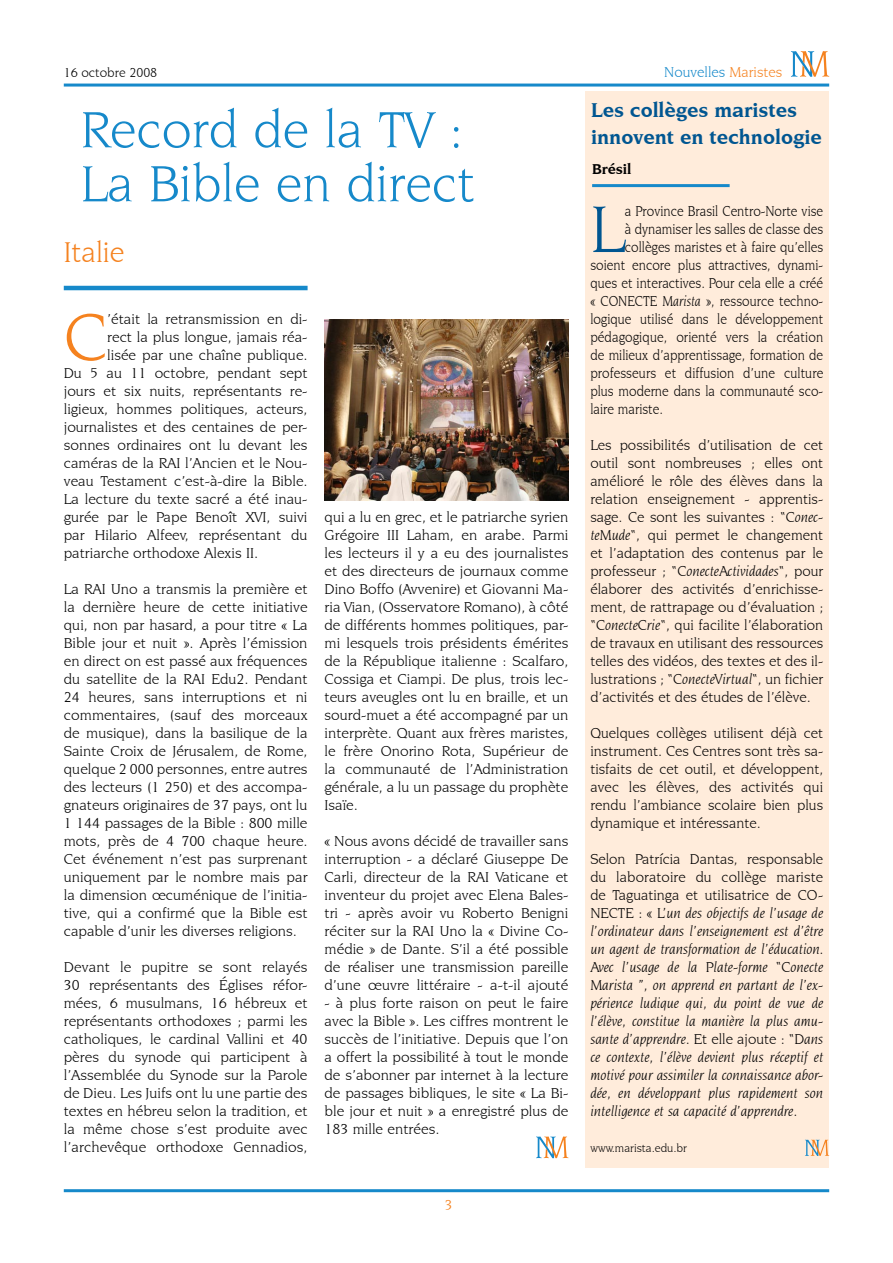
<style>
.page{position:relative;width:893px;height:1263px;background:#fff}
.page>*{position:absolute;margin:0;border:0;box-sizing:border-box;transform-origin:0 0}
.t1{font:70.05px "Novarese IT Cby BT";color:#005691}
.t2{font:70.05px "Novarese IT Cby BT";color:#f5821f}
.t3{font:54px/54px "Novarese IT Cby BT";color:#1689ca}
.t4{font:30px "Novarese IT Cby BT";color:#f5821f}
.t5{font:700 21px/27px "Novarese IT Cby BT";color:#005691}
.t6{font:15px/18px "Novarese IT Cby BT";color:#000;text-align:justify}
.t7{font:italic 15px/18px "Novarese IT Cby BT";color:#000;text-align:justify}
.t8{font:15px "Novarese IT Cby BT";color:#000;scale:.9 1}
.t9{font:15px "Novarese IT Cby BT";color:#1689ca}
.t10{font:700 15px "Novarese IT Cby BT";color:#000}
.t11{font:13.5px "Novarese IT Cby BT";color:#000}
.t12{font:12px "Novarese IT Cby BT";color:#000}
.s1{color:#f5821f}
.s2{font-style:italic}
.s3{font-style:normal}
</style>
<div class="page">
<hr style="left:64px;top:1189px;width:765px;height:3px;background:#1689ca">
<hr style="left:64px;top:286px;width:244px;height:4px;background:#1689ca">
<hr style="left:64px;top:84px;width:765px;height:3px;background:#1689ca">
<svg style="left:791px;top:51px;width:38px;height:26px"></svg>
<svg style="left:536px;top:1136px;width:32px;height:22px"></svg>
<div style="left:585px;top:91px;width:244px;height:1077px;background:#ffecdb"></div>
<hr style="left:592px;top:184px;width:138px;height:3px;background:#1689ca">
<svg style="left:805px;top:1140px;width:24px;height:16px"></svg>
<img style="left:325px;top:320px;width:243px;height:181px">
<p class="t11" style="left:64px;top:64px;width:95px">16 octobre 2008</p>
<p class="t9" style="left:664px;top:63px;width:120px">Nouvelles <span class="s1">Maristes</span></p>
<h2 class="t3" style="left:81px;top:102px;width:396px">Record de la TV :<br>La Bible en direct</h2>
<h3 class="t4" style="left:64px;top:234px;width:62px">Italie</h3>
<h1 class="t2" style="left:64px;top:296px;width:45px">C</h1>
<p class="t6" style="left:107px;top:310px;width:202px">’était la retransmission en di-</p>
<p class="t6" style="left:107px;top:328px;width:202px">rect la plus longue, jamais réa-</p>
<p class="t6" style="left:107px;top:346px;width:202px">lisée par une chaîne publique.</p>
<p class="t6" style="left:64px;top:364px;width:245px">Du 5 au 11 octobre, pendant sept</p>
<p class="t6" style="left:64px;top:382px;width:245px">jours et six nuits, représentants re-</p>
<p class="t6" style="left:64px;top:400px;width:245px">ligieux, hommes politiques, acteurs,</p>
<p class="t6" style="left:64px;top:418px;width:245px">journalistes et des centaines de per-</p>
<p class="t6" style="left:64px;top:436px;width:245px">sonnes ordinaires ont lu devant les</p>
<p class="t6" style="left:64px;top:454px;width:245px">caméras de la RAI l’Ancien et le Nou-</p>
<p class="t6" style="left:64px;top:472px;width:245px">veau Testament c’est-à-dire la Bible.</p>
<p class="t6" style="left:64px;top:490px;width:245px">La lecture du texte sacré a été inau-</p>
<p class="t6" style="left:64px;top:508px;width:245px">gurée par le Pape Benoît XVI, suivi</p>
<p class="t6" style="left:64px;top:526px;width:245px">par Hilario Alfeev, représentant du</p>
<p class="t6" style="left:64px;top:544px;width:196px">patriarche orthodoxe Alexis II.</p>
<p class="t6" style="left:64px;top:580px;width:245px">La RAI Uno a transmis la première et la dernière heure de cette initiative qui, non par hasard, a pour titre « La Bible jour et nuit ». Après l’émission en direct on est passé aux fréquences du satellite de la RAI Edu2. Pendant 24 heures, sans interruptions et ni commentaires, (sauf des morceaux de musique), dans la basilique de la Sainte Croix de Jérusalem, de Rome, quelque 2 000 personnes, entre autres des lecteurs (1 250) et des accompa&shy;gnateurs originaires de 37 pays, ont lu 1 144 passages de la Bible : 800 mille mots, près de 4 700 chaque heure.<br>Cet événement n’est pas surprenant uniquement par le nombre mais par la dimension œcuménique de l’initia&shy;tive, qui a confirmé que la Bible est capable d’unir les diverses religions.</p>
<p class="t6" style="left:64px;top:958px;width:245px">Devant le pupitre se sont relayés 30 représentants des Églises réfor&shy;mées, 6 musulmans, 16 hébreux et représentants orthodoxes ; parmi les catholiques, le cardinal Vallini et 40 pères du synode qui participent à l’Assemblée du Synode sur la Parole de Dieu. Les Juifs ont lu une partie des textes en hébreu selon la tradition, et la même chose s’est produite avec l’archevêque orthodoxe Gennadios,</p>
<p class="t6" style="left:325px;top:508px;width:245px">qui a lu en grec, et le patriarche syrien Grégoire III Laham, en arabe. Parmi les lecteurs il y a eu des journalistes et des directeurs de journaux comme Dino Boffo (Avvenire) et Giovanni Ma&shy;ria Vian, (Osservatore Romano), à côté de différents hommes politiques, par&shy;mi lesquels trois présidents émérites de la République italienne : Scalfaro, Cossiga et Ciampi. De plus, trois lec&shy;teurs aveugles ont lu en braille, et un sourd-muet a été accompagné par un interprète. Quant aux frères maristes, le frère Onorino Rota, Supérieur de la communauté de l’Administration générale, a lu un passage du prophète Isaïe.</p>
<p class="t6" style="left:325px;top:832px;width:245px">« Nous avons décidé de travailler sans interruption - a déclaré Giuseppe De Carli, directeur de la RAI Vaticane et inventeur du projet avec Elena Bales&shy;tri - après avoir vu Roberto Benigni réciter sur la RAI Uno la « Divine Co&shy;médie » de Dante. S’il a été possible de réaliser une transmission pareille d’une œuvre littéraire - a-t-il ajouté</p>
<p class="t6" style="left:325px;top:994px;width:245px">- à plus forte raison on peut le faire avec la Bible ». Les ciffres montrent le succès de l’initiative. Depuis que l’on a offert la possibilité à tout le monde de s’abonner par internet à la lecture de passages bibliques, le site « La Bi&shy;ble jour et nuit » a enregistré plus de 183 mille entrées.</p>
<h3 class="t5" style="left:591px;top:96px;width:232px">Les collèges maristes innovent en technologie</h3>
<p class="t10" style="left:592px;top:160px;width:41px">Brésil</p>
<h1 class="t1" style="left:590px;top:188px;width:36px">L</h1>
<p class="t8" style="left:625px;top:202px;width:222px">a Province Brasil Centro-Norte vise</p>
<p class="t8" style="left:625px;top:220px;width:222px">à dynamiser les salles de classe des</p>
<p class="t8" style="left:625px;top:238px;width:222px">collèges maristes et à faire qu’elles</p>
<p class="t8" style="left:590px;top:256px;width:260px">soient encore plus attractives, dynami-</p>
<p class="t8" style="left:590px;top:274px;width:260px">ques et interactives. Pour cela elle a créé</p>
<p class="t8" style="left:590px;top:292px;width:260px">« <span class="s2">CONECTE Marista</span> », ressource techno-</p>
<p class="t8" style="left:590px;top:310px;width:260px">logique utilisé dans le développement</p>
<p class="t8" style="left:590px;top:328px;width:260px">pédagogique, orienté vers la création</p>
<p class="t8" style="left:590px;top:346px;width:260px">de milieux d’apprentissage, formation de</p>
<p class="t8" style="left:590px;top:364px;width:260px">professeurs et diffusion d’une culture</p>
<p class="t8" style="left:590px;top:382px;width:260px">plus moderne dans la communauté sco-</p>
<p class="t8" style="left:590px;top:400px;width:82px">laire mariste.</p>
<p class="t6" style="left:590px;top:436px;width:234px">Les possibilités d’utilisation de cet outil sont nombreuses ; elles ont amélioré le rôle des élèves dans la relation enseignement - apprentis&shy;sage. Ce sont les suivantes : “<span class="s2">Conec&shy;teMude</span>“, qui permet le changement et l’adaptation des contenus par le professeur ; “<span class="s2">ConecteActividades</span>“, pour élaborer des activités d’enrichisse&shy;ment, de rattrapage ou d’évaluation ; “<span class="s2">ConecteCrie</span>“, qui facilite l’élaboration de travaux en utilisant des ressources telles des vidéos, des textes et des il&shy;lustrations ; “<span class="s2">ConecteVirtual</span>“, un fichier d’activités et des études de l’élève.</p>
<p class="t6" style="left:590px;top:724px;width:234px">Quelques collèges utilisent déjà cet instrument. Ces Centres sont très sa&shy;tisfaits de cet outil, et développent, avec les élèves, des activités qui rendu l’ambiance scolaire bien plus dynamique et intéressante.</p>
<p class="t7" style="left:590px;top:850px;width:234px"><span class="s3">Selon Patrícia Dantas, responsable du laboratoire du collège mariste de Taguatinga et utilisatrice de CO-NECTE :</span> « L’un des objectifs de l’usage de l’ordinateur dans l’enseignement est d’être un agent de transformation de l’éducation.<br>Avec l’usage de la Plate-forme “Conecte Marista ”, on apprend en partant de l’ex&shy;périence ludique qui, du point de vue de l’élève, constitue la manière la plus amu&shy;sante d’apprendre. <span class="s3">Et elle ajoute : “</span>Dans ce contexte, l’élève devient plus réceptif et motivé pour assimiler la connaissance abor&shy;dée, en développant plus rapidement son intelligence et sa capacité d’apprendre.</p>
<p class="t12" style="left:590px;top:1141px;width:98px">www.marista.edu.br</p>
</div>
